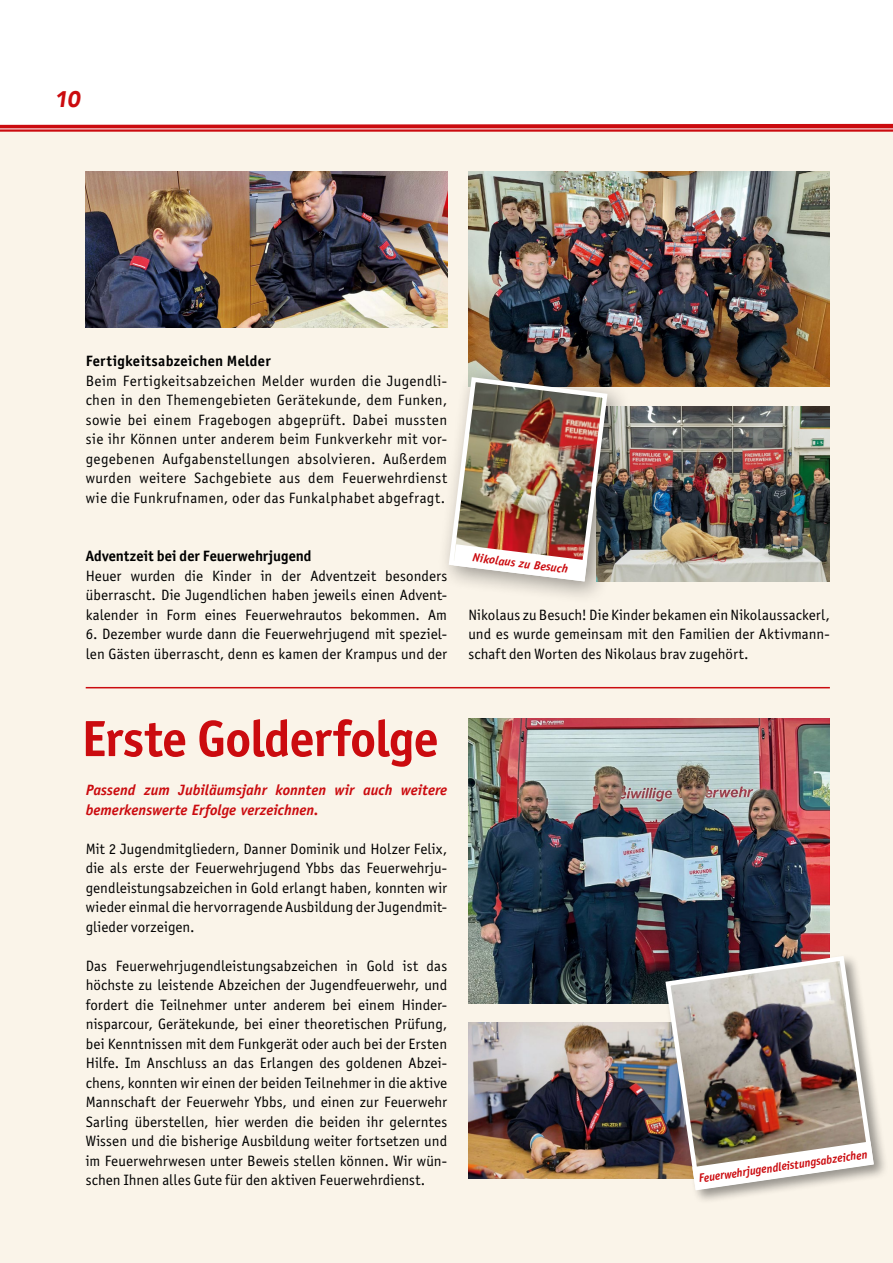
<style>
.page{position:relative;width:893px;height:1263px;background:#fff}
.page>*{position:absolute;margin:0;border:0;box-sizing:border-box;transform-origin:0 0}
.t1{font:700 51px "Officina Sans ITC Pro";letter-spacing:-.01em;color:#cb0b0f}
.t2{font:italic 900 22.5px "Avenir";color:#cb0b0f}
.t3{font:15px/19.5px "Officina Sans ITC Pro";letter-spacing:.01em;color:#000;text-align:justify}
.t4{font:italic 700 15px/19.5px "Officina Sans Std";color:#cb0b0f}
.t5{font:700 15px "Officina Sans ITC Pro";letter-spacing:.015em;color:#000}
.t6{font:italic 700 12px "Officina Sans Std";color:#cb0b0f;scale:.95 1}
.t7{font:italic 700 12px "Officina Sans Std";color:#cb0b0f}
</style>
<div class="page">
<div style="left:0;top:131px;width:893px;height:1132px;background:#faf4e9"></div>
<svg style="left:0;top:123px;width:893px;height:5px;fill:#cb0b0f"></svg>
<hr style="left:0;top:129px;width:893px;height:3px;background:#cb0b0f">
<img style="left:468px;top:718px;width:362px;height:285px">
<img style="left:468px;top:1023px;width:195px;height:156px">
<div style="left:663px;top:953px;width:225px;height:252px;background:#000;opacity:.4"></div>
<img style="left:663px;top:953px;width:213px;height:239px">
<svg style="left:692px;top:1141px;width:182px;height:49px;background:#d2cdc5"></svg>
<img style="left:85px;top:172px;width:363px;height:156px">
<img style="left:468px;top:171px;width:362px;height:215px">
<img style="left:631px;top:406px;width:199px;height:175px">
<div style="left:437px;top:366px;width:194px;height:239px;background:#000;opacity:.4"></div>
<img style="left:446px;top:375px;width:164px;height:209px">
<hr style="left:86px;top:687px;width:744px;height:1px;background:#cb0b0f">
<h2 class="t2" style="left:54px;top:80px;width:27px">10</h2>
<p class="t5" style="left:86px;top:352px;width:186px">Fertigkeitsabzeichen Melder</p>
<p class="t3" style="left:86px;top:371px;width:363px">Beim Fertigkeitsabzeichen Melder wurden die Jugendli&shy;chen in den Themengebieten Gerätekunde, dem Funken, sowie bei einem Fragebogen abgeprüft. Dabei mussten sie ihr Können unter anderem beim Funkverkehr mit vor&shy;gegebenen Aufgabenstellungen absolvieren. Außerdem wurden weitere Sachgebiete aus dem Feuerwehrdienst wie die Funkrufnamen, oder das Funkalphabet abgefragt.</p>
<p class="t5" style="left:86px;top:547px;width:228px">Adventzeit bei der Feuerwehrjugend</p>
<p class="t3" style="left:86px;top:566px;width:363px">Heuer wurden die Kinder in der Adventzeit besonders überrascht. Die Jugendlichen haben jeweils einen Advent&shy;kalender in Form eines Feuerwehrautos bekommen. Am</p>
<p class="t3" style="left:86px;top:624px;width:363px">6. Dezember wurde dann die Feuerwehrjugend mit speziel&shy;len Gästen überrascht, denn es kamen der Krampus und der</p>
<p class="t7" style="left:474px;top:550px;width:98px;rotate:7deg">Nikolaus zu Besuch</p>
<p class="t3" style="left:468px;top:605px;width:363px">Nikolaus zu Besuch! Die Kinder bekamen ein Nikolaussackerl, und es wurde gemeinsam mit den Familien der Aktivmann&shy;schaft den Worten des Nikolaus brav zugehört.</p>
<h1 class="t1" style="left:81px;top:707px;width:358px">Erste Golderfolge</h1>
<p class="t4" style="left:86px;top:780px;width:363px">Passend zum Jubiläumsjahr konnten wir auch weitere bemerkenswerte Erfolge verzeichnen.</p>
<p class="t3" style="left:86px;top:839px;width:363px">Mit 2 Jugendmitgliedern, Danner Dominik und Holzer Felix, die als erste der Feuerwehrjugend Ybbs das Feuerwehrju&shy;gendleistungsabzeichen in Gold erlangt haben, konnten wir wieder einmal die hervorragende Ausbildung der Jugendmit&shy;glieder vorzeigen.</p>
<p class="t3" style="left:86px;top:956px;width:363px">Das Feuerwehrjugendleistungsabzeichen in Gold ist das höchste zu leistende Abzeichen der Jugendfeuerwehr, und fordert die Teilnehmer unter anderem bei einem Hinder&shy;nisparcour, Gerätekunde, bei einer theoretischen Prüfung, bei Kenntnissen mit dem Funkgerät oder auch bei der Ersten Hilfe. Im Anschluss an das Erlangen des goldenen Abzei&shy;chens, konnten wir einen der beiden Teilnehmer in die aktive Mannschaft der Feuerwehr Ybbs, und einen zur Feuerwehr Sarling überstellen, hier werden die beiden ihr gelerntes Wissen und die bisherige Ausbildung weiter fortsetzen und im Feuerwehrwesen unter Beweis stellen können. Wir wün&shy;schen Ihnen alles Gute für den aktiven Feuerwehrdienst.</p>
<p class="t6" style="left:698px;top:1171px;width:181px;rotate:-8deg">Feuerwehrjugendleistungsabzeichen</p>
</div>
